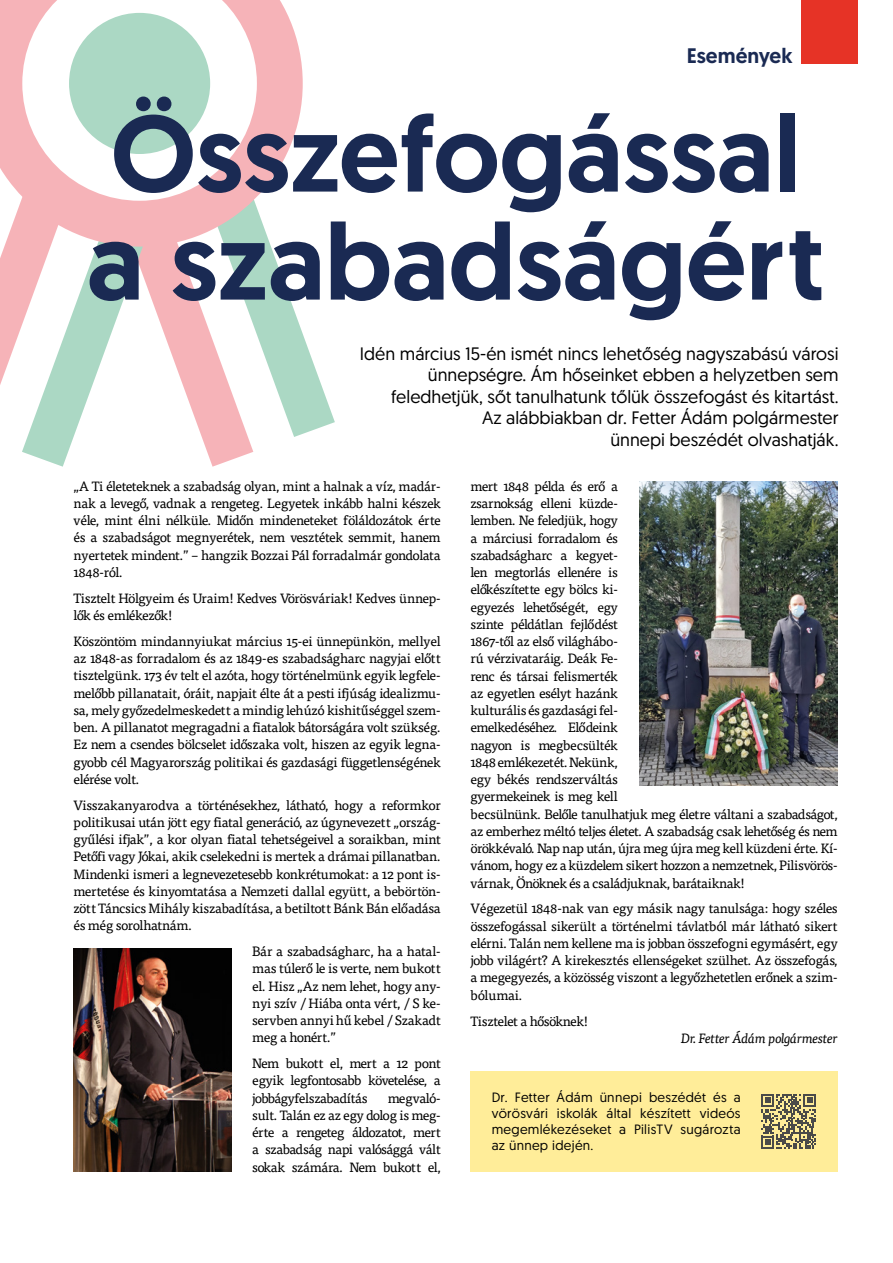
<style>
.page{position:relative;width:893px;height:1263px;background:#fff}
.page>*{position:absolute;margin:0;border:0;box-sizing:border-box;transform-origin:0 0}
.t1{font:500 108px/108px "Geomanist";color:#1a2a53}
.t2{font:500 21px "Geomanist";color:#1a2a53}
.t3{font:18px/21.6px "Geomanist";color:#000;text-align:right}
.t4{font:13.5px/17.2px "Tisa Pro";letter-spacing:-.035em;color:#000;text-align:justify}
.t5{font:13.5px/16.2px "Geomanist";letter-spacing:.02em;color:#000;text-align:justify}
.t6{font:italic 13.5px "Tisa Pro";letter-spacing:-.035em;color:#000}
</style>
<div class="page">
<div style="left:801px;top:0;width:57px;height:63px;background:#e63326"></div>
<svg style="left:0;top:247px;width:335px;height:220px"></svg>
<svg style="left:0;top:0;width:303px;height:247px;fill:#f6b3b8"></svg>
<svg style="left:22px;top:0;width:235px;height:201px"></svg>
<div style="left:69px;top:13px;width:141px;height:141px;background:#abd8c4;border-radius:50%"></div>
<div style="left:470px;top:1071px;width:368px;height:100px;background:#ffed99"></div>
<svg style="left:761px;top:1094px;width:55px;height:55px"></svg>
<img style="left:74px;top:948px;width:157px;height:223px">
<img style="left:639px;top:481px;width:199px;height:304px">
<h2 class="t2" style="left:687px;top:42px;width:107px">Események</h2>
<h1 class="t1" style="left:87px;top:99px;width:739px">Összefogással a szabadságért</h1>
<p class="t3" style="left:360px;top:342px;width:480px">Idén március 15-én ismét nincs lehetőség nagyszabású városi ünnepségre. Ám hőseinket ebben a helyzetben sem feledhetjük, sőt tanulhatunk tőlük összefogást és kitartást.<br>Az alábbiakban dr. Fetter Ádám polgármester<br>ünnepi beszédét olvashatják.</p>
<p class="t4" style="left:74px;top:476px;width:369px">„A Ti életeteknek a szabadság olyan, mint a halnak a víz, madár&shy;nak a levegő, vadnak a rengeteg. Legyetek inkább halni készek véle, mint élni nélküle. Midőn mindeneteket föláldozátok érte és a szabadságot megnyerétek, nem vesztétek semmit, hanem nyertetek mindent.” – hangzik Bozzai Pál forradalmár gondolata 1848-ról.</p>
<p class="t4" style="left:74px;top:589px;width:369px">Tisztelt Hölgyeim és Uraim! Kedves Vörösváriak! Kedves ünnep&shy;lők és emlékezők!</p>
<p class="t4" style="left:74px;top:632px;width:369px">Köszöntöm mindannyiukat március 15-ei ünnepünkön, mellyel az 1848-as forradalom és az 1849-es szabadságharc nagyjai előtt tisztelgünk. 173 év telt el azóta, hogy történelmünk egyik legfele&shy;melőbb pillanatait, óráit, napjait élte át a pesti ifjúság idealizmu&shy;sa, mely győzedelmeskedett a mindig lehúzó kishitűséggel szem&shy;ben. A pillanatot megragadni a fiatalok bátorságára volt szükség.<br>Ez nem a csendes bölcselet időszaka volt, hiszen az egyik legna&shy;gyobb cél Magyarország politikai és gazdasági függetlenségének elérése volt.</p>
<p class="t4" style="left:74px;top:795px;width:369px">Visszakanyarodva a történésekhez, látható, hogy a reformkor politikusai után jött egy fiatal generáció, az úgynevezett „ország&shy;gyűlési ifjak”, a kor olyan fiatal tehetségeivel a soraikban, mint Petőfi vagy Jókai, akik cselekedni is mertek a drámai pillanatban.<br>Mindenki ismeri a legnevezetesebb konkrétumokat: a 12 pont is&shy;mertetése és kinyomtatása a Nemzeti dallal együtt, a bebörtön&shy;zött Táncsics Mihály kiszabadítása, a betiltott Bánk Bán előadása és még sorolhatnám.</p>
<p class="t4" style="left:252px;top:942px;width:190px">Bár a szabadságharc, ha a hatal&shy;mas túlerő le is verte, nem bukott el. Hisz „Az nem lehet, hogy an - nyi szív / Hiába onta vért, / S ke&shy;servben annyi hű kebel / Szakadt meg a honért.”</p>
<p class="t4" style="left:252px;top:1054px;width:190px">Nem bukott el, mert a 12 pont egyik legfontosabb követelése, a jobbágyfelszabadítás</p>
<p class="t4" style="left:470px;top:477px;width:369px;text-align:left">mert 1848 példa és erő a<br>zsarnokság elleni küzde-<br>lemben. Ne feledjük, hogy<br>a márciusi forradalom és<br>szabadságharc a kegyet-<br>len megtorlás ellenére is<br>előkészítette egy bölcs ki-<br>egyezés lehetőségét, egy<br>szinte példátlan fejlődést<br>1867-től az első világhábo-<br>rú vérzivataráig. Deák Fe-<br>renc és társai felismerték<br>az egyetlen esélyt hazánk<br>kulturális és gazdasági fel-<br>emelkedéséhez. Elődeink<br>nagyon is megbecsülték<br>1848 emlékezetét. Nekünk,<br>egy békés rendszerváltás<br>gyermekeinek is meg kell<br>becsülnünk. Belőle tanulhatjuk meg életre váltani a szabadságot, az emberhez méltó teljes életet. A szabadság csak lehetőség és nem örökkévaló. Nap nap után, újra meg újra meg kell küzdeni érte. Kí&shy;vánom, hogy ez a küzdelem sikert hozzon a nemzetnek, Pilisvörös&shy;várnak, Önöknek és a családjuknak, barátaiknak!</p>
<p class="t4" style="left:470px;top:899px;width:369px">Végezetül 1848-nak van egy másik nagy tanulsága: hogy széles összefogással sikerült a történelmi távlatból már látható sikert elérni. Talán nem kellene ma is jobban összefogni egymásért, egy jobb világért? A kirekesztés ellenségeket szülhet. Az összefogás, a megegyezés, a közösség viszont a legyőzhetetlen erőnek a szim&shy;bólumai.</p>
<p class="t4" style="left:470px;top:1011px;width:119px">Tisztelet a hősöknek!</p>
<p class="t6" style="left:681px;top:1028px;width:158px">Dr. Fetter Ádám polgármester</p>
<p class="t5" style="left:492px;top:1088px;width:250px">Dr. Fetter Ádám ünnepi beszédét és a vörösvári iskolák által készített videós megemlékezéseket a PilisTV sugározta az ünnep idején.</p>
<p class="t4" style="left:252px;top:1088px;width:190px;text-indent:135px">megvaló&shy;sult. Talán ez az egy dolog is meg&shy;érte a rengeteg áldozatot, mert a szabadság napi valósággá vált sokak számára. Nem bukott el,</p>
</div>
